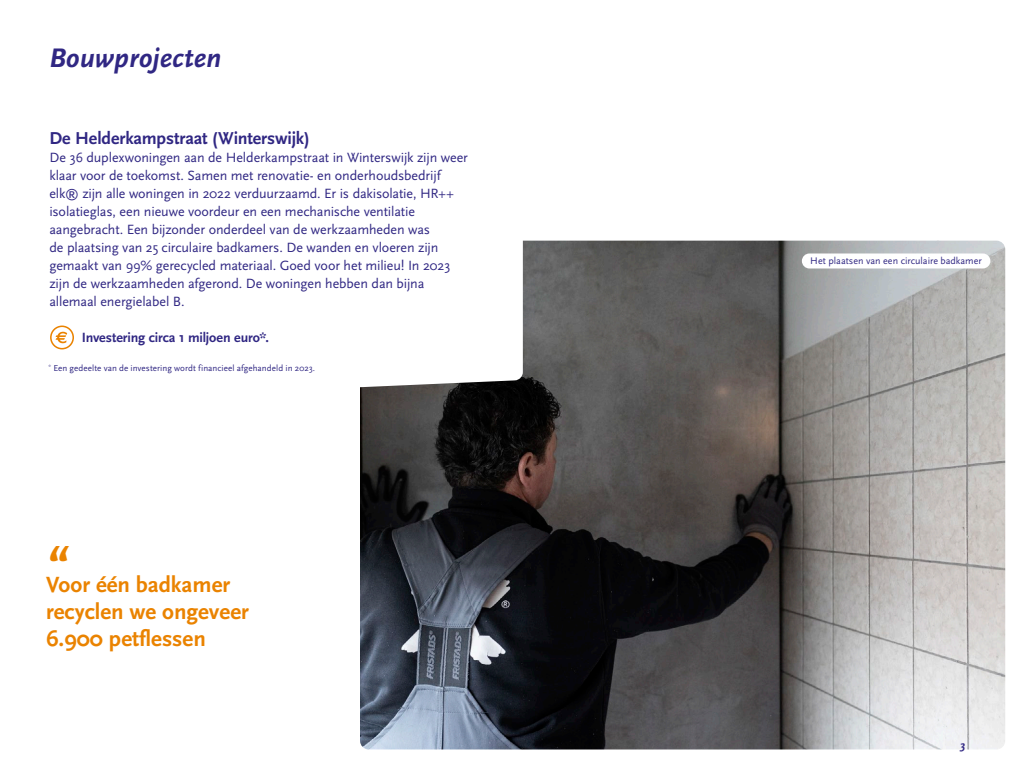
<style>
.page{position:relative;width:1024px;height:768px;background:#fff}
.page>*{position:absolute;margin:0;border:0;box-sizing:border-box;transform-origin:0 0}
.t1{font:italic 700 50px "Scala Sans Pro";color:#ea8300}
.t2{font:italic 700 28px "Scala Sans Pro";color:#302783}
.t3{font:700 23px/27px "Scala Sans Pro";color:#ea8300}
.t4{font:700 18px "Scala Sans Pro";letter-spacing:-.005em;color:#302783}
.t5{font:14px/18px "Scala Sans Pro";letter-spacing:-.01em;color:#302783}
.t6{font:700 14px "Scala Sans Pro";letter-spacing:-.01em;color:#302783}
.t7{font:italic 700 12px "Scala Sans Pro";color:#302783}
.t8{font:10px "Scala Sans Pro";color:#302783}
.t9{font:9px "Scala Sans Pro";letter-spacing:.005em;color:#302783}
</style>
<div class="page">
<img style="left:360px;top:241px;width:645px;height:508px">
<svg style="left:50px;top:241px;width:473px;height:162px"></svg>
<div style="left:50px;top:326px;width:24px;height:23px;border:2px solid #ea8300;border-radius:50%"></div>
<svg style="left:56px;top:332px;width:11px;height:11px"></svg>
<div style="left:802px;top:253px;width:188px;height:15px;background:#fff;border-radius:8px"></div>
<h2 class="t2" style="left:49px;top:41px;width:173px">Bouwprojecten</h2>
<p class="t4" style="left:49px;top:128px;width:262px">De Helderkampstraat (Winterswijk)</p>
<p class="t5" style="left:49px;top:148px;width:420px">De 36 duplexwoningen aan de Helderkampstraat in Winterswijk zijn weer klaar voor de toekomst. Samen met renovatie- en onderhoudsbedrijf elk® zijn alle woningen in 2022 verduurzaamd. Er is dakisolatie, HR++ isolatieglas, een nieuwe voordeur en een mechanische ventilatie aangebracht. Een bijzonder onderdeel van de werkzaamheden was<br>de plaatsing van 25 circulaire badkamers. De wanden en vloeren zijn gemaakt van 99% gerecycled materiaal. Goed voor het milieu! In 2023 zijn de werkzaamheden afgerond. De woningen hebben dan bijna allemaal energielabel B.</p>
<p class="t6" style="left:82px;top:329px;width:189px">Investering circa 1 miljoen euro*.</p>
<p class="t9" style="left:48px;top:363px;width:268px"><sup>*</sup> Een gedeelte van de investering wordt financieel afgehandeld in 2023.</p>
<h1 class="t1" style="left:46px;top:534px;width:23px">“</h1>
<h3 class="t3" style="left:46px;top:572px;width:204px">Voor één badkamer recyclen we ongeveer<br>6.900 petflessen</h3>
<p class="t8" style="left:810px;top:255px;width:173px">Het plaatsen van een circulaire badkamer</p>
<p class="t7" style="left:960px;top:738px;width:6px">3</p>
</div>
